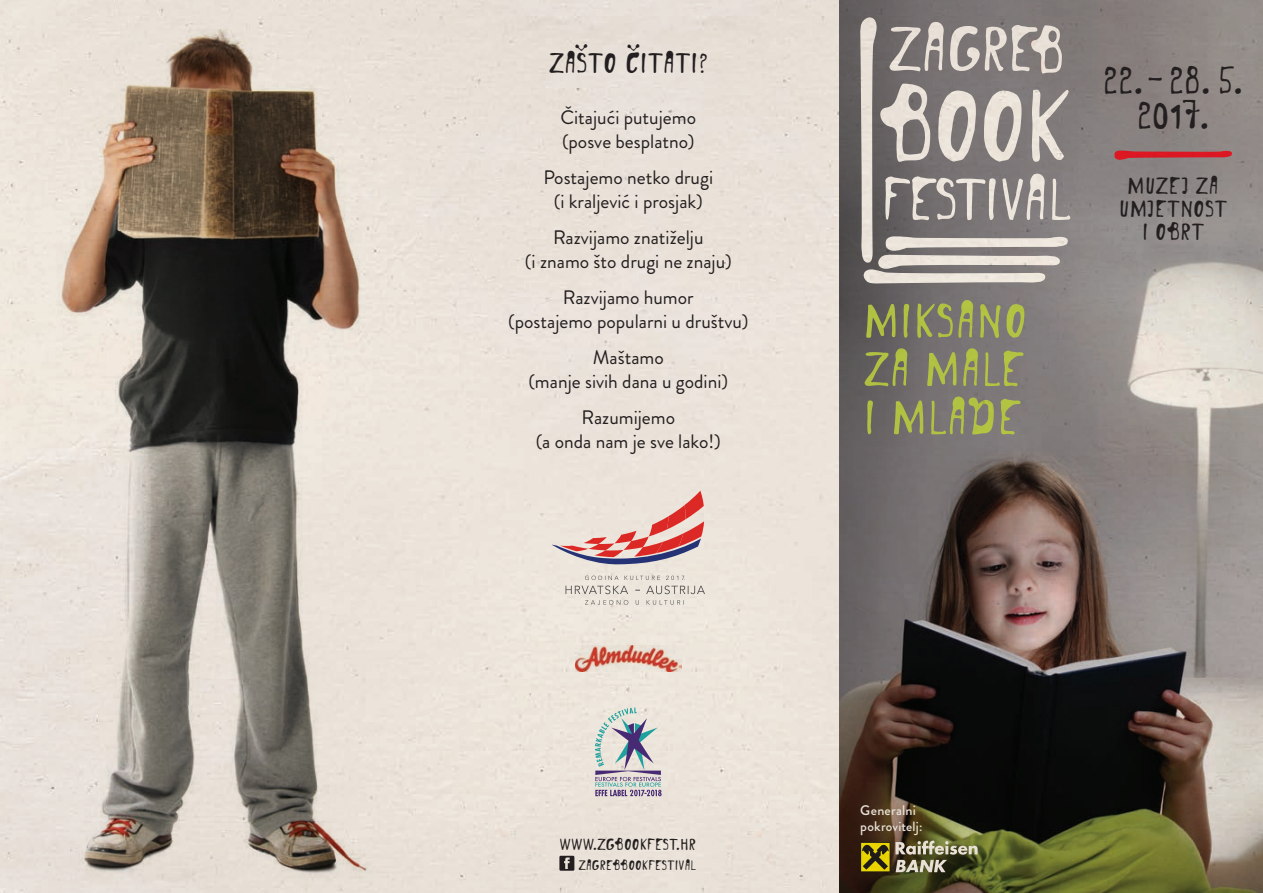
<style>
.page{position:relative;width:1263px;height:893px;background:#fff}
.page>*{position:absolute;margin:0;border:0;box-sizing:border-box;transform-origin:0 0}
.t1{font:53.7px "London";color:#bfd74d}
.t2{font:44.25px/35.8px "London";color:#231f20;text-align:center}
.t3{font:31.5px "London";color:#231f20}
.t4{font:26.1px "London";letter-spacing:.005em;color:#231f20}
.t5{font:19.5px "Brandon Grotesque";color:#231f20}
.t6{font:17.7px "London";color:#231f20}
.t7{font:15.15px "London";color:#231f20}
.t8{font:500 13.95px "Brandon Grotesque";letter-spacing:.015em;color:#fff}
.t9{font:500 13.5px "Brandon Grotesque";letter-spacing:.015em;color:#fff}
.s1{font-size:13.95px}
</style>
<div class="page">
<img style="left:0;top:0;width:1263px;height:893px">
<svg style="left:595px;top:707px;width:67px;height:89px;background:#bdbfc3"></svg>
<svg style="left:559px;top:856px;width:15px;height:15px"></svg>
<p class="t3" style="left:549px;top:44px;width:161px">ZAŠTO ČITATI?</p>
<p class="t5" style="left:560px;top:104px;width:137px">Čitajući putujemo</p>
<p class="t5" style="left:562px;top:128px;width:134px">(posve besplatno)</p>
<p class="t5" style="left:543px;top:164px;width:171px">Postajemo netko drugi</p>
<p class="t5" style="left:554px;top:188px;width:151px">(i kraljević i prosjak)</p>
<p class="t5" style="left:553px;top:224px;width:152px">Razvijamo znatiželju</p>
<p class="t5" style="left:525px;top:248px;width:208px">(i znamo što drugi ne znaju)</p>
<p class="t5" style="left:563px;top:284px;width:132px">Razvijamo humor</p>
<p class="t5" style="left:508px;top:308px;width:242px">(postajemo popularni u društvu)</p>
<p class="t5" style="left:593px;top:344px;width:72px">Maštamo</p>
<p class="t5" style="left:528px;top:368px;width:201px">(manje sivih dana u godini)</p>
<p class="t5" style="left:581px;top:404px;width:95px">Razumijemo</p>
<p class="t5" style="left:536px;top:428px;width:187px">(a onda nam je sve lako!)</p>
<p class="t1" style="left:863px;top:288px;width:166px">MIKSANO</p>
<p class="t1" style="left:863px;top:336px;width:162px">ZA MALE</p>
<p class="t1" style="left:863px;top:384px;width:159px">I MLADE</p>
<p class="t2" style="left:1103px;top:61px;width:142px">22.–28. 5.<br>2017.</p>
<p class="t4" style="left:1127px;top:170px;width:93px">MUZEJ ZA</p>
<p class="t4" style="left:1119px;top:193px;width:110px">UMJETNOST</p>
<p class="t4" style="left:1142px;top:216px;width:64px">I OBRT</p>
<p class="t6" style="left:559px;top:834px;width:138px">WWW.ZGBOOKFEST.HR</p>
<p class="t7" style="left:578px;top:856px;width:119px">ZAGREBBOOKFESTIVAL</p>
<p class="t8" style="left:860px;top:800px;width:57px">Generalni</p>
<p class="t9" style="left:860px;top:817px;width:64px"><span class="s1">pokro</span>vitelj:</p>
</div>
